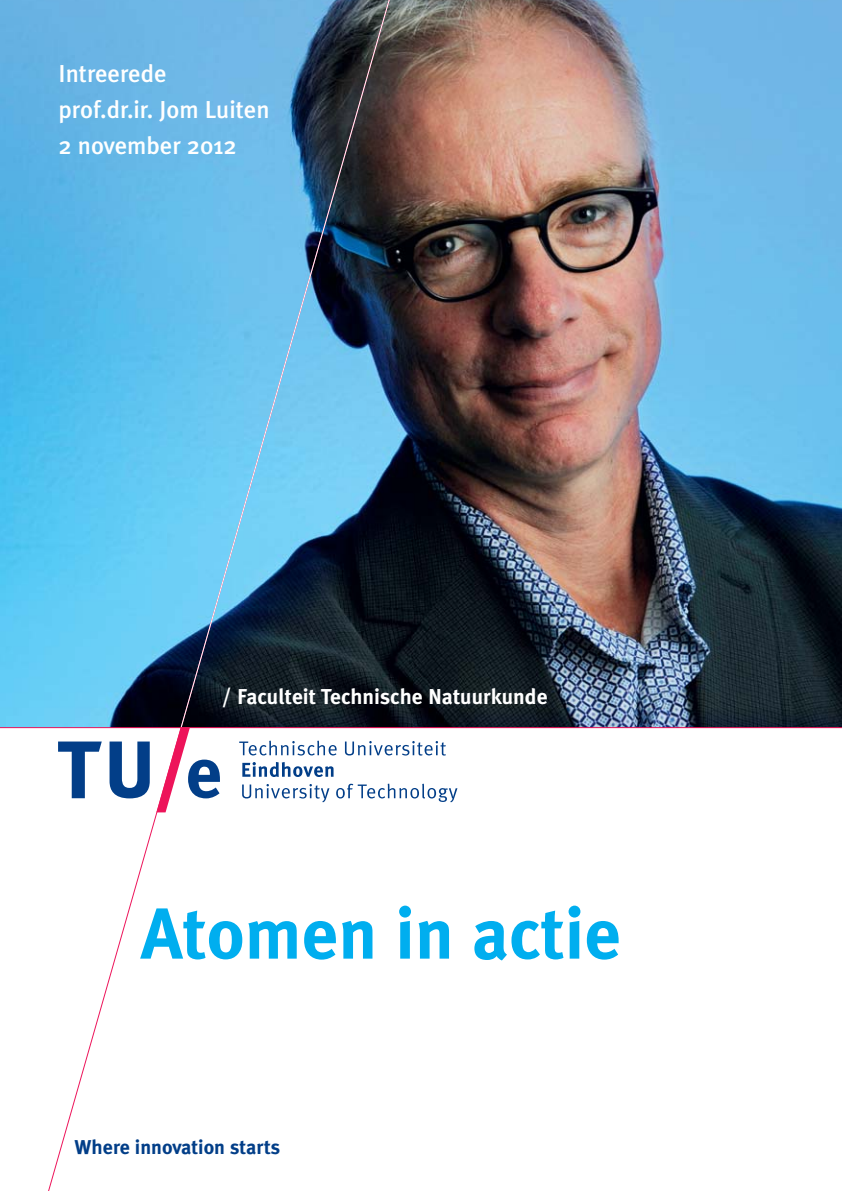
<style>
.page{position:relative;width:842px;height:1191px;background:#fff}
.page>*{position:absolute;margin:0;border:0;box-sizing:border-box;transform-origin:0 0}
.t1{font:700 72px "Meta Plus";color:#00aeef}
.t2{font:500 24.4px/36px "Meta Plus";color:#fff}
.t3{font:700 21.6px "Meta Plus";color:#fff}
.t4{font:700 20px "Meta Plus";color:#023e88}
</style>
<div class="page">
<img style="left:0;top:0;width:841px;height:727px">
<svg style="left:44px;top:0;width:350px;height:1191px"></svg>
<svg style="left:180px;top:0;width:214px;height:727px;background:#4a809f"></svg>
<svg style="left:58px;top:741px;width:44px;height:57px"></svg>
<svg style="left:110px;top:741px;width:40px;height:57px"></svg>
<svg style="left:156px;top:728px;width:64px;height:84px"></svg>
<svg style="left:239px;top:740px;width:207px;height:15px"></svg>
<svg style="left:242px;top:762px;width:92px;height:15px"></svg>
<svg style="left:242px;top:783px;width:215px;height:19px"></svg>
<hr style="left:0;top:727px;width:841px;height:1px;background:#ed145a">
<p class="t2" style="left:59px;top:57px;width:212px">Intreerede<br>prof.dr.ir. Jom Luiten<br>2 november 2012</p>
<p class="t3" style="left:222px;top:687px;width:327px">/ Faculteit Technische Natuurkunde</p>
<h1 class="t1" style="left:141px;top:904px;width:482px">Atomen in actie</h1>
<p class="t4" style="left:75px;top:1138px;width:207px">Where innovation starts</p>
</div>
